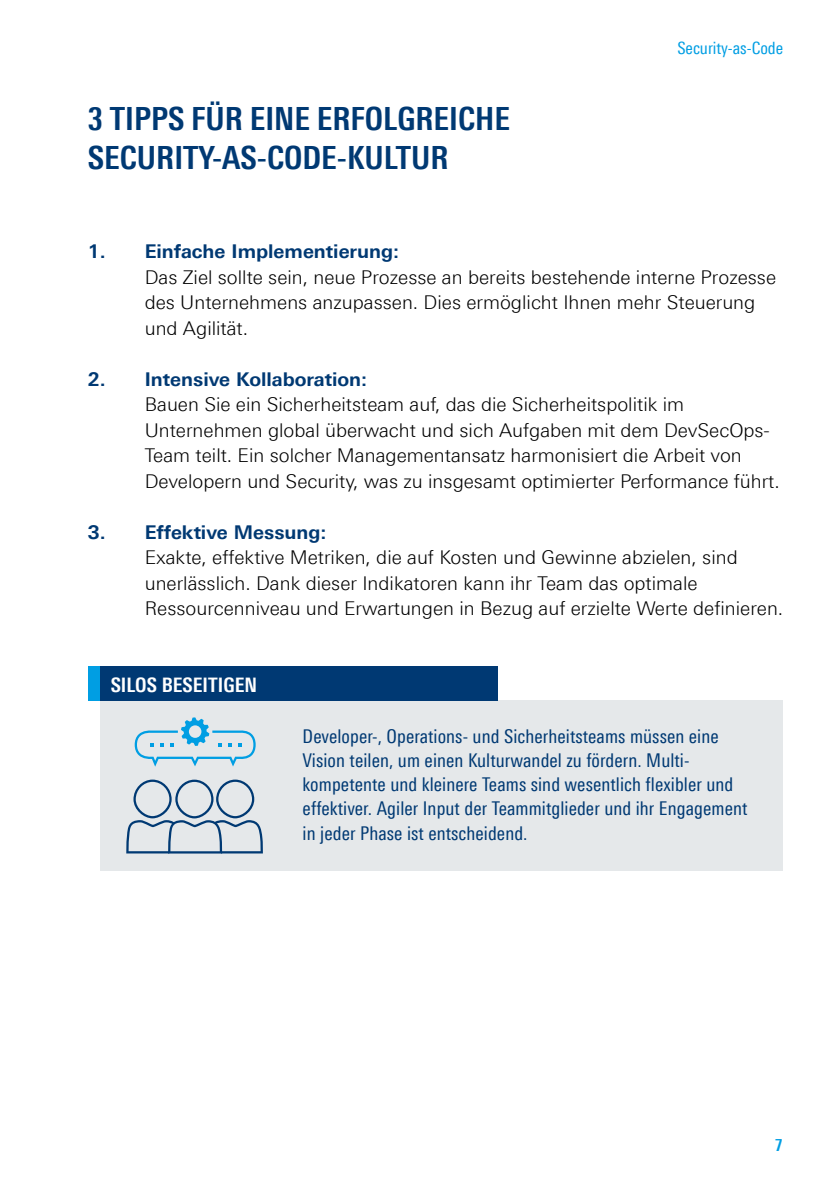
<style>
.page{position:relative;width:840px;height:1191px;background:#fff}
.page>*{position:absolute;margin:0;border:0;box-sizing:border-box;transform-origin:0 0}
.t1{font:700 32px/38.4px "Linotype Univers 620 Cn";color:#003973}
.t2{font:700 20px "Linotype Univers 620 Cn";color:#fff}
.t3{font:300 19px/25.6px "Linotype Univers 330";color:#000}
.t4{font:19px/24.2px "Linotype Univers 420 Cn";letter-spacing:.005em;color:#003973}
.t5{font:700 19px "Linotype Univers 630";color:#003973}
.t6{font:17px "Linotype Univers 420 Cn";color:#009ee3}
.t7{font:700 17px "Linotype Univers 620 Cn";color:#009ee3}
</style>
<div class="page">
<div style="left:101px;top:700px;width:681px;height:170px;background:#e5e8ea"></div>
<div style="left:88px;top:666px;width:13px;height:34px;background:#009ee3"></div>
<div style="left:101px;top:666px;width:396px;height:34px;background:#003973"></div>
<svg style="left:126px;top:779px;width:137px;height:74px"></svg>
<svg style="left:135px;top:717px;width:120px;height:49px"></svg>
<h1 class="t1" style="left:88px;top:100px;width:423px">3 TIPPS FÜR EINE ERFOLGREICHE<br>SECURITY-AS-CODE-KULTUR</h1>
<p class="t6" style="left:677px;top:38px;width:107px">Security-as-Code</p>
<p class="t5" style="left:88px;top:240px;width:312px">1. Einfache Implementierung:</p>
<p class="t3" style="left:145px;top:264px;width:632px">Das Ziel sollte sein, neue Prozesse an bereits bestehende interne Prozesse des Unternehmens anzupassen. Dies ermöglicht Ihnen mehr Steuerung und Agilität.</p>
<p class="t5" style="left:88px;top:367px;width:280px">2. Intensive Kollaboration:</p>
<p class="t3" style="left:145px;top:391px;width:636px">Bauen Sie ein Sicherheitsteam auf, das die Sicherheitspolitik im Unternehmen global überwacht und sich Aufgaben mit dem DevSecOps-Team teilt. Ein solcher Managementansatz harmonisiert die Arbeit von Developern und Security, was zu insgesamt optimierter Performance führt.</p>
<p class="t5" style="left:88px;top:520px;width:240px">3. Effektive Messung:</p>
<p class="t3" style="left:145px;top:544px;width:639px">Exakte, effektive Metriken, die auf Kosten und Gewinne abzielen, sind unerlässlich. Dank dieser Indikatoren kann ihr Team das optimale<br>Ressourcenniveau und Erwartungen in Bezug auf erzielte Werte definieren.</p>
<p class="t2" style="left:111px;top:673px;width:148px">SILOS BESEITIGEN</p>
<p class="t4" style="left:302px;top:724px;width:446px">Developer-, Operations- und Sicherheitsteams müssen eine Vision teilen, um einen Kulturwandel zu fördern. Multi&shy;kompetente und kleinere Teams sind wesentlich flexibler und effektiver. Agiler Input der Teammitglieder und ihr Engagement in jeder Phase ist entscheidend.</p>
<p class="t7" style="left:774px;top:1135px;width:10px">7</p>
</div>
